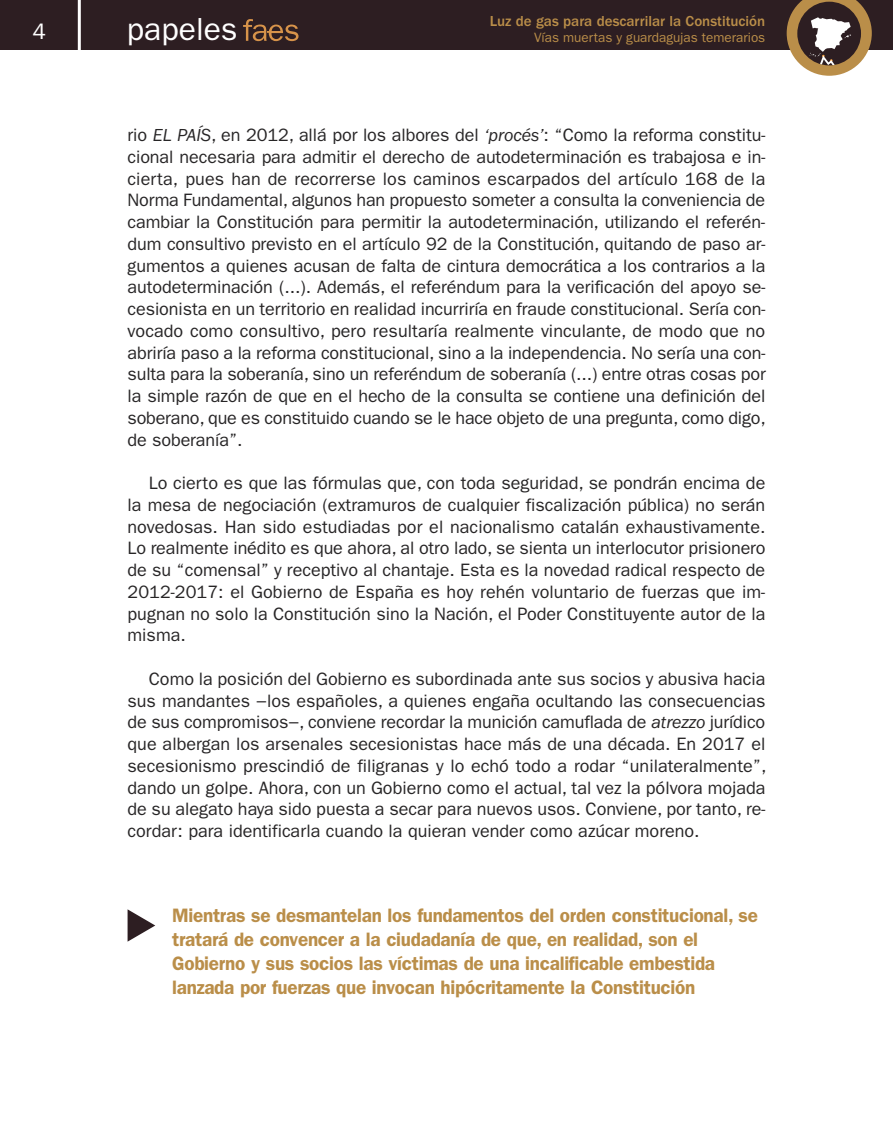
<style>
.page{position:relative;width:893px;height:1127px;background:#fff}
.page>*{position:absolute;margin:0;border:0;box-sizing:border-box;transform-origin:0 0}
.t1{font:31.95px "Franklin Gothic";color:#fff}
.t2{font:22.5px "Franklin Gothic";color:#fff}
.t3{font:600 19.5px/24px "Franklin Gothic";letter-spacing:-.015em;color:#ba8e49}
.t4{font:18px/21.8px "Franklin Gothic";color:#272526;text-align:justify}
.t5{font:500 15px "Franklin Gothic";color:#ba8e49}
.t6{font:13.5px "Franklin Gothic";color:#ba8e49}
.s1{font-style:italic}
</style>
<div class="page">
<div style="left:0;top:0;width:893px;height:50px;background:#2d1e22"></div>
<svg style="left:243px;top:19px;width:56px;height:23px"></svg>
<svg style="left:787px;top:0;width:85px;height:76px"></svg>
<hr style="left:78px;top:0;width:3px;height:52px;background:#fff">
<svg style="left:128px;top:909px;width:27px;height:32px"></svg>
<h1 class="t1" style="left:127px;top:11px;width:112px">papeles</h1>
<p class="t5" style="left:490px;top:12px;width:277px">Luz de gas para descarrilar la Constitución</p>
<p class="t2" style="left:33px;top:19px;width:15px">4</p>
<p class="t6" style="left:534px;top:30px;width:233px">Vías muertas y guardagujas temerarios</p>
<p class="t4" style="left:128px;top:124px;width:640px">rio <span class="s1">EL PAÍS</span>, en 2012, allá por los albores del <span class="s1">‘procés’</span>: “Como la reforma constitu&shy;cional necesaria para admitir el derecho de autodeterminación es trabajosa e in&shy;cierta, pues han de recorrerse los caminos escarpados del artículo 168 de la Norma Fundamental, algunos han propuesto someter a consulta la conveniencia de cambiar la Constitución para permitir la autodeterminación, utilizando el referén&shy;dum consultivo previsto en el artículo 92 de la Constitución, quitando de paso ar&shy;gumentos a quienes acusan de falta de cintura democrática a los contrarios a la autodeterminación (...). Además, el referéndum para la verificación del apoyo se&shy;cesionista en un territorio en realidad incurriría en fraude constitucional. Sería con&shy;vocado como consultivo, pero resultaría realmente vinculante, de modo que no abriría paso a la reforma constitucional, sino a la independencia. No sería una con&shy;sulta para la soberanía, sino un referéndum de soberanía (...) entre otras cosas por la simple razón de que en el hecho de la consulta se contiene una definición del soberano, que es constituido cuando se le hace objeto de una pregunta, como digo, de soberanía”.</p>
<p class="t4" style="left:128px;top:472px;width:640px;text-indent:21px">Lo cierto es que las fórmulas que, con toda seguridad, se pondrán encima de la mesa de negociación (extramuros de cualquier fiscalización pública) no serán novedosas. Han sido estudiadas por el nacionalismo catalán exhaustivamente.<br>Lo realmente inédito es que ahora, al otro lado, se sienta un interlocutor prisionero de su “comensal” y receptivo al chantaje. Esta es la novedad radical respecto de 2012-2017: el Gobierno de España es hoy rehén voluntario de fuerzas que im&shy;pugnan no solo la Constitución sino la Nación, el Poder Constituyente autor de la misma.</p>
<p class="t4" style="left:128px;top:668px;width:640px;text-indent:21px">Como la posición del Gobierno es subordinada ante sus socios y abusiva hacia sus mandantes −los españoles, a quienes engaña ocultando las consecuencias de sus compromisos−, conviene recordar la munición camuflada de <span class="s1">atrezzo</span> jurídico que albergan los arsenales secesionistas hace más de una década. En 2017 el secesionismo prescindió de filigranas y lo echó todo a rodar “unilateralmente”, dando un golpe. Ahora, con un Gobierno como el actual, tal vez la pólvora mojada de su alegato haya sido puesta a secar para nuevos usos. Conviene, por tanto, re&shy;cordar: para identificarla cuando la quieran vender como azúcar moreno.</p>
<p class="t3" style="left:172px;top:903px;width:587px">Mientras se desmantelan los fundamentos del orden constitucional, se tratará de convencer a la ciudadanía de que, en realidad, son el Gobierno y sus socios las víctimas de una incalificable embestida lanzada por fuerzas que invocan hipócritamente la Constitución</p>
</div>
